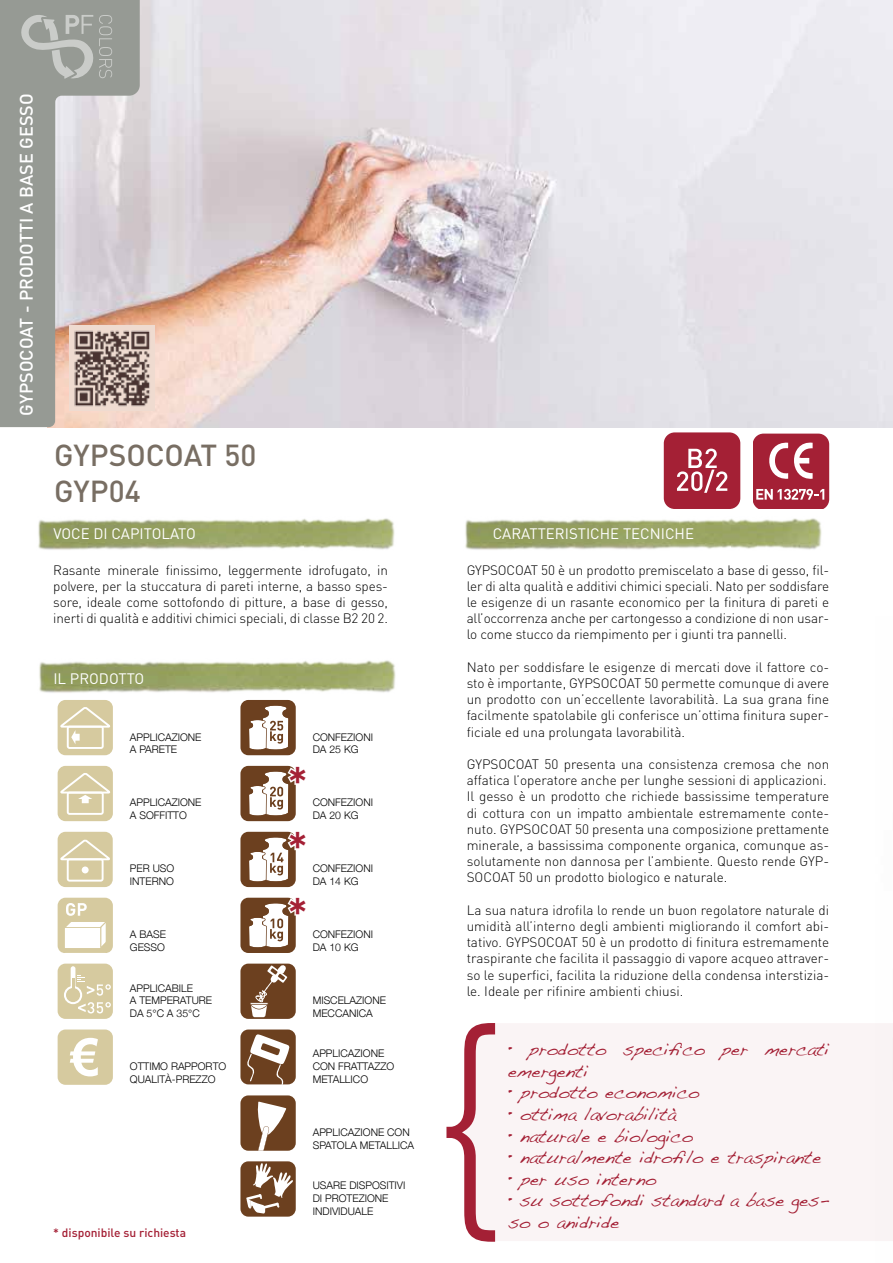
<style>
.page{position:relative;width:893px;height:1263px;background:#fff}
.page>*{position:absolute;margin:0;border:0;box-sizing:border-box;transform-origin:0 0}
.t1{font:500 43.5px "DIN";color:#a42035}
.t2{font:500 30px/36px "DIN";color:#786e63}
.t3{font:18px/21.6px "Handwriting Dakota";color:#a42035}
.t4{font:500 18px "DIN";color:#fff}
.t5{font:15px "DIN";color:#fff}
.t6{font:300 13.5px/16.2px "DIN";color:#000;text-align:justify}
.t7{font:500 12px "DIN";color:#a42035}
.t8{font:300 10.5px/12.6px "Helvetica Neue";color:#000}
</style>
<div class="page">
<img style="left:465px;top:518px;width:357px;height:32px">
<img style="left:39px;top:660px;width:357px;height:33px">
<img style="left:38px;top:518px;width:357px;height:32px">
<div style="left:495px;top:1023px;width:398px;height:218px;background:#faf4f5"></div>
<svg style="left:446px;top:1023px;width:49px;height:219px"></svg>
<img style="left:140px;top:0;width:753px;height:427px">
<svg style="left:0;top:0;width:140px;height:427px;background:#b7b3b1"></svg>
<div style="left:664px;top:432px;width:76px;height:77px;background:#a42035;border-radius:11px"></div>
<svg style="left:677px;top:449px;width:50px;height:44px"></svg>
<svg style="left:753px;top:434px;width:76px;height:75px;background:#b34758"></svg>
<svg style="left:20px;top:13px;width:92px;height:66px;background:#a5a8a3"></svg>
<img style="left:70px;top:325px;width:85px;height:85px">
<div style="left:58px;top:700px;width:55px;height:55px;background:#d6ca9f;border-radius:8px"></div>
<svg style="left:60px;top:707px;width:50px;height:42px"></svg>
<div style="left:240px;top:700px;width:56px;height:55px;background:#6c401f;border-radius:8px"></div>
<svg style="left:249px;top:705px;width:40px;height:45px"></svg>
<div style="left:58px;top:766px;width:55px;height:55px;background:#d6ca9f;border-radius:8px"></div>
<svg style="left:60px;top:773px;width:50px;height:42px"></svg>
<div style="left:240px;top:766px;width:56px;height:55px;background:#6c401f;border-radius:8px"></div>
<div style="left:58px;top:832px;width:55px;height:55px;background:#d6ca9f;border-radius:8px"></div>
<svg style="left:60px;top:839px;width:50px;height:43px"></svg>
<div style="left:82px;top:866px;width:7px;height:7px;background:#fff;border-radius:50%"></div>
<div style="left:240px;top:832px;width:56px;height:55px;background:#6c401f;border-radius:8px"></div>
<svg style="left:58px;top:898px;width:55px;height:55px"></svg>
<div style="left:240px;top:898px;width:56px;height:55px;background:#6c401f;border-radius:8px"></div>
<div style="left:58px;top:963px;width:55px;height:56px;background:#d6ca9f;border-radius:8px"></div>
<svg style="left:64px;top:986px;width:18px;height:18px"></svg>
<svg style="left:71px;top:966px;width:4px;height:31px"></svg>
<div style="left:66px;top:988px;width:14px;height:14px;background:#d6ca9f;border-radius:50%"></div>
<hr style="left:72px;top:978px;width:2px;height:21px;background:#d6ca9f">
<svg style="left:78px;top:1002px;width:33px;height:11px"></svg>
<svg style="left:77px;top:975px;width:34px;height:21px"></svg>
<div style="left:240px;top:963px;width:56px;height:56px;background:#6c401f;border-radius:8px"></div>
<svg style="left:250px;top:965px;width:37px;height:52px"></svg>
<div style="left:58px;top:1029px;width:55px;height:56px;background:#d6ca9f;border-radius:8px"></div>
<svg style="left:70px;top:1038px;width:28px;height:38px"></svg>
<div style="left:240px;top:1029px;width:56px;height:55px;background:#6c401f;border-radius:8px"></div>
<svg style="left:245px;top:1034px;width:45px;height:51px"></svg>
<div style="left:240px;top:1095px;width:56px;height:56px;background:#6c401f;border-radius:8px"></div>
<svg style="left:257px;top:1101px;width:29px;height:50px"></svg>
<div style="left:240px;top:1161px;width:56px;height:55px;background:#6c401f;border-radius:8px"></div>
<svg style="left:246px;top:1162px;width:47px;height:51px"></svg>
<svg style="left:248px;top:765px;width:48px;height:51px"></svg>
<svg style="left:248px;top:897px;width:48px;height:51px"></svg>
<svg style="left:248px;top:831px;width:48px;height:51px"></svg>
<h3 class="t4" style="left:15px;top:415px;width:323px;rotate:-90deg">GYPSOCOAT - PRODOTTI A BASE GESSO</h3>
<h2 class="t2" style="left:54px;top:436px;width:204px">GYPSOCOAT 50<br>GYP04</h2>
<p class="t5" style="left:493px;top:524px;width:203px">CARATTERISTICHE TECNICHE</p>
<p class="t5" style="left:53px;top:525px;width:144px">VOCE DI CAPITOLATO</p>
<p class="t6" style="left:53px;top:562px;width:336px">Rasante minerale finissimo, leggermente idrofugato, in polvere, per la stuccatura di pareti interne, a basso spes&shy;sore, ideale come sottofondo di pitture, a base di gesso, inerti di qualità e additivi chimici speciali, di classe B2 20 2.</p>
<p class="t6" style="left:467px;top:561px;width:364px">GYPSOCOAT 50 è un prodotto premiscelato a base di gesso, fil&shy;ler di alta qualità e additivi chimici speciali. Nato per soddisfare le esigenze di un rasante economico per la finitura di pareti e all’occorrenza anche per cartongesso a condizione di non usar&shy;lo come stucco da riempimento per i giunti tra pannelli.</p>
<p class="t6" style="left:467px;top:659px;width:364px">Nato per soddisfare le esigenze di mercati dove il fattore co&shy;sto è importante, GYPSOCOAT 50 permette comunque di avere un prodotto con un’eccellente lavorabilità. La sua grana fine facilmente spatolabile gli conferisce un’ottima finitura super&shy;ficiale ed una prolungata lavorabilità.</p>
<p class="t6" style="left:467px;top:756px;width:364px;text-align:left">GYPSOCOAT 50 presenta una consistenza cremosa che non affatica l’operatore anche per lunghe sessioni di applicazioni.<br>Il gesso è un prodotto che richiede bassissime temperature di cottura con un impatto ambientale estremamente conte&shy;nuto. GYPSOCOAT 50 presenta una composizione prettamente minerale, a bassissima componente organica, comunque as&shy;solutamente non dannosa per l’ambiente. Questo rende GYP-SOCOAT 50 un prodotto biologico e naturale.</p>
<p class="t6" style="left:467px;top:902px;width:364px">La sua natura idrofila lo rende un buon regolatore naturale di umidità all’interno degli ambienti migliorando il comfort abi&shy;tativo. GYPSOCOAT 50 è un prodotto di finitura estremamente traspirante che facilita il passaggio di vapore acqueo attraver&shy;so le superfici, facilita la riduzione della condensa interstizia&shy;le. Ideale per rifinire ambienti chiusi.</p>
<p class="t5" style="left:53px;top:669px;width:93px">IL PRODOTTO</p>
<p class="t8" style="left:130px;top:730px;width:73px">APPLICAZIONE<br>A PARETE</p>
<p class="t8" style="left:313px;top:730px;width:62px">CONFEZIONI<br>DA 25 KG</p>
<h1 class="t1" style="left:287px;top:754px;width:23px">*</h1>
<p class="t8" style="left:130px;top:796px;width:73px">APPLICAZIONE<br>A SOFFITTO</p>
<p class="t8" style="left:313px;top:796px;width:62px">CONFEZIONI<br>DA 20 KG</p>
<h1 class="t1" style="left:287px;top:820px;width:23px">*</h1>
<p class="t8" style="left:130px;top:861px;width:46px">PER USO<br>INTERNO</p>
<p class="t8" style="left:313px;top:861px;width:62px">CONFEZIONI<br>DA 14 KG</p>
<h1 class="t1" style="left:287px;top:885px;width:23px">*</h1>
<p class="t8" style="left:130px;top:927px;width:37px">A BASE<br>GESSO</p>
<p class="t8" style="left:313px;top:927px;width:62px">CONFEZIONI<br>DA 10 KG</p>
<p class="t8" style="left:130px;top:981px;width:84px">APPLICABILE<br>A TEMPERATURE<br>DA 5°C A 35°C</p>
<p class="t8" style="left:313px;top:993px;width:75px">MISCELAZIONE<br>MECCANICA</p>
<p class="t8" style="left:130px;top:1059px;width:98px">OTTIMO RAPPORTO<br>QUALITÀ-PREZZO</p>
<p class="t7" style="left:53px;top:1224px;width:134px">* disponibile su richiesta</p>
<p class="t8" style="left:313px;top:1047px;width:83px">APPLICAZIONE<br>CON FRATTAZZO<br>METALLICO</p>
<p class="t8" style="left:313px;top:1125px;width:103px">APPLICAZIONE CON<br>SPATOLA METALLICA</p>
<p class="t8" style="left:313px;top:1178px;width:94px">USARE DISPOSITIVI<br>DI PROTEZIONE<br>INDIVIDUALE</p>
<h3 class="t3" style="left:508px;top:1038px;width:323px">• prodotto specifico per mercati emergenti</h3>
<h3 class="t3" style="left:508px;top:1081px;width:193px">• prodotto economico</h3>
<h3 class="t3" style="left:508px;top:1103px;width:170px">• ottima lavorabilità</h3>
<h3 class="t3" style="left:508px;top:1124px;width:186px">• naturale e biologico</h3>
<h3 class="t3" style="left:508px;top:1146px;width:315px">• naturalmente idrofilo e traspirante</h3>
<h3 class="t3" style="left:508px;top:1168px;width:150px">• per uso interno</h3>
<h3 class="t3" style="left:508px;top:1189px;width:323px">• su sottofondi standard a base ges&shy;so o anidride</h3>
</div>
